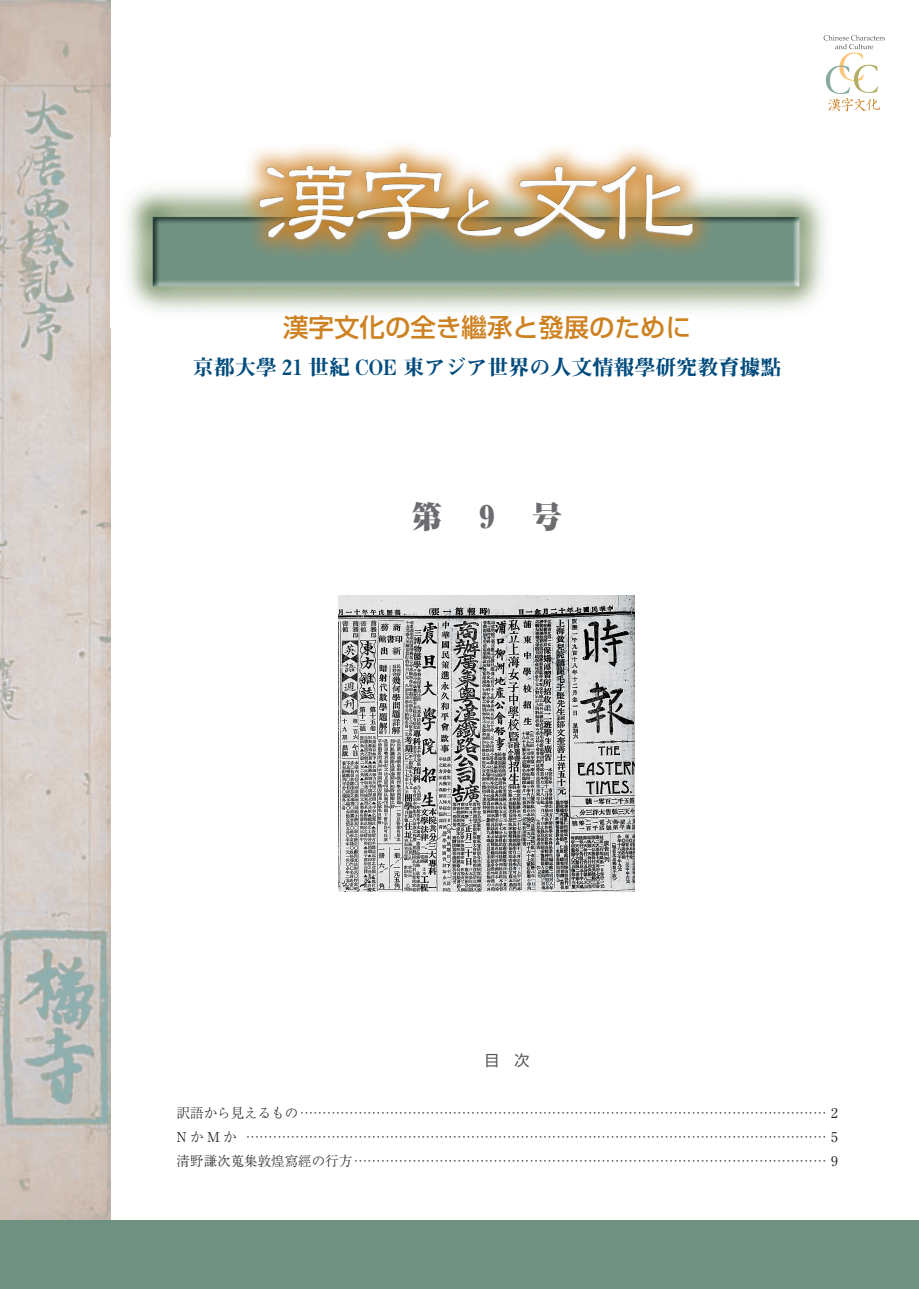
<style>
.page{position:relative;width:919px;height:1289px;background:#fff}
.page>*{position:absolute;margin:0;border:0;box-sizing:border-box;transform-origin:0 0}
.t1{font:900 30px "Ryumin Pro";color:#6c6d70}
.t2{font:500 25.5px "Shin Go Pro";color:#cd8121}
.t3{font:21px "Midashi Min Pro MA31";color:#014b7e}
.t4{font:15px "Shin Go Pro";color:#57585a}
.t5{font:300 13.5px/24px "Ryumin Pro";color:#231f20;text-align:justify}
.s1{font-weight:400}
</style>
<div class="page">
<img style="left:0;top:0;width:111px;height:1220px">
<img style="left:126px;top:144px;width:699px;height:168px">
<svg style="left:823px;top:35px;width:61px;height:77px"></svg>
<div style="left:0;top:1220px;width:918px;height:68px;background:#6e9182"></div>
<img style="left:338px;top:595px;width:296px;height:296px">
<h2 class="t2" style="left:283px;top:306px;width:409px">漢字文化の全き繼承と發展のために</h2>
<h3 class="t3" style="left:193px;top:351px;width:590px">京都大學 21 世紀 COE 東アジア世界の人文情報學研究教育據點</h3>
<h1 class="t1" style="left:412px;top:493px;width:151px">第　 9 　号</h1>
<p class="t4" style="left:484px;top:1047px;width:46px">目　次</p>
<p class="t5" style="left:177px;top:1100px;width:662px">訳語から見えるもの……………………………………………………………………………………………………… <span class="s1">2<br>N</span> か <span class="s1">M</span> か ………………………………………………………………………………………………………………… <span class="s1">5</span>清野謙次蒐集敦煌寫經の行方…………………………………………………………………………………………… <span class="s1">9</span></p>
</div>
